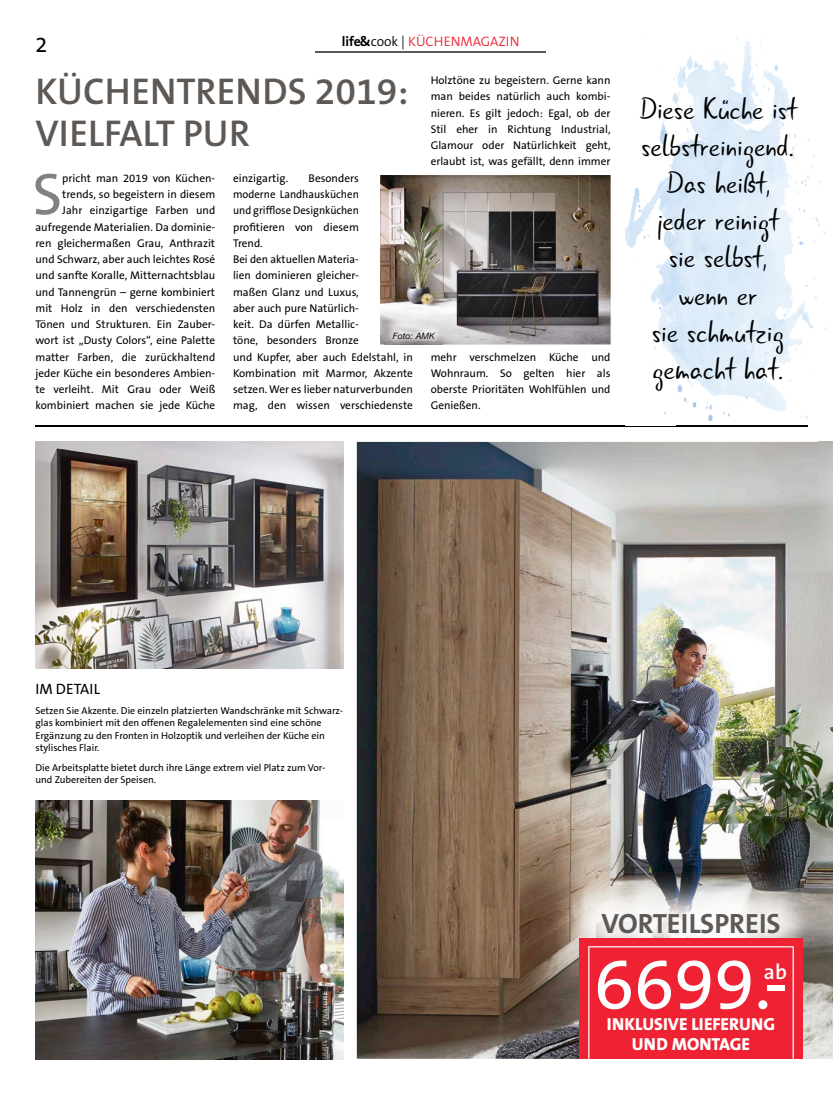
<style>
.page{position:relative;width:833px;height:1099px;background:#fff}
.page>*{position:absolute;margin:0;border:0;box-sizing:border-box;transform-origin:0 0}
.t1{font:73px "The Sans B5 Plain";color:#fff}
.t2{font:59.38px "The Sans B5 Plain";color:#83807e}
.t3{font:600 37.5px/41.2px "The Sans B6";color:#5e5955}
.t4{font:31.38px/37.1px "Gunny Rewritten";color:#000;text-align:center}
.t5{font:700 28px "The Sans B7";color:#5e5955}
.t6{font:21.75px "The Sans B5 Plain";color:#000}
.t7{font:600 21.25px "The Sans B6";color:#fff}
.t8{font:800 17.5px/20px "The Sans B8";color:#fff;text-align:center}
.t9{font:15px "The Sans B5 Plain";color:#000}
.t10{font:300 13.75px "The Sans B4";color:#ee2232}
.t11{font:11.25px/16.2px "The Sans B5 Plain";color:#000;text-align:justify}
.t12{font:10px/12.5px "The Sans B5 Plain";color:#000}
.t13{font:italic 8.75px "Helvetica Neue LT";color:#000}
.s1{font-family:"The Sans B7";font-weight:700;color:#000}
.s2{color:#000}
</style>
<div class="page">
<hr style="left:315px;top:51px;width:231px;height:1px;background:#5e5955">
<img style="left:357px;top:442px;width:476px;height:616px">
<img style="left:35px;top:442px;width:309px;height:226px">
<img style="left:35px;top:801px;width:309px;height:258px">
<img style="left:818px;top:441px;width:15px;height:141px">
<img style="left:832px;top:996px;width:1px;height:62px">
<img style="left:559px;top:872px;width:263px;height:104px">
<div style="left:579px;top:938px;width:223px;height:120px;background:#ee2232"></div>
<svg style="left:588px;top:946px;width:206px;height:112px"></svg>
<hr style="left:35px;top:425px;width:773px;height:1px;background:#000">
<img style="left:625px;top:35px;width:200px;height:387px">
<svg style="left:818px;top:412px;width:7px;height:10px"></svg>
<img style="left:380px;top:175px;width:230px;height:169px">
<img style="left:385px;top:324px;width:57px;height:21px">
<h3 class="t6" style="left:35px;top:33px;width:13px">2</h3>
<p class="t10" style="left:342px;top:34px;width:179px"><span class="s1">life &amp;</span> <span class="s2">cook |</span> KÜCHENMAGAZIN</p>
<h3 class="t3" style="left:35px;top:72px;width:374px">KÜCHENTRENDS 2019:<br>VIELFALT PUR</h3>
<p class="t11" style="left:431px;top:73px;width:181px">Holztöne zu begeistern. Gerne kann man beides natürlich auch kombi&shy;nieren. Es gilt jedoch: Egal, ob der Stil eher in Richtung Industrial, Glamour oder Natürlichkeit geht, erlaubt ist, was gefällt, denn immer</p>
<p class="t11" style="left:233px;top:170px;width:181px;text-align:left;text-indent:76px">Besonders<br>moderne Landhausküchen<br>und grifflose Designküchen profitieren von diesem<br>Trend.<br>Bei den aktuellen Materia-<br>lien dominieren gleicher-<br>maßen Glanz und Luxus,<br>aber auch pure Natürlich-<br>keit. Da dürfen Metallic-<br>töne, besonders Bronze<br>und Kupfer, aber auch Edelstahl, in<br>Kombination mit Marmor, Akzente setzen. Wer es lieber naturverbunden mag, den wissen verschiedenste</p>
<p class="t11" style="left:35px;top:170px;width:181px;text-align:right">pricht man 2019 von Küchen&shy;trends, so begeistern in diesem<br>Jahr einzigartige Farben und aufregende Materialien. Da dominie&shy;ren gleichermaßen Grau, Anthrazit und Schwarz, aber auch leichtes Rosé und sanfte Koralle, Mitternachtsblau und Tannengrün – gerne kombiniert mit Holz in den verschiedensten Tönen und Strukturen. Ein Zauber&shy;wort ist „Dusty Colors“, eine Palette matter Farben, die zurückhaltend jeder Küche ein besonderes Ambien&shy;te verleiht. Mit Grau oder Weiß kombiniert machen sie jede Küche</p>
<p class="t11" style="left:233px;top:170px;width:57px">einzigartig.</p>
<h2 class="t2" style="left:32px;top:163px;width:31px">S</h2>
<p class="t13" style="left:393px;top:330px;width:44px">Foto: AMK</p>
<p class="t11" style="left:431px;top:349px;width:181px">mehr verschmelzen Küche und Wohnraum. So gelten hier als obers te Prioritäten Wohlfühlen und Genießen.</p>
<h3 class="t4" style="left:639px;top:91px;width:159px">Diese Küche ist selbstreinigend.<br>Das heißt, jeder reinigt<br>sie selbst,<br>wenn er<br>sie schmutzig gemacht hat.</h3>
<h3 class="t9" style="left:35px;top:681px;width:66px">IM DETAIL</h3>
<p class="t12" style="left:35px;top:704px;width:309px">Setzen Sie Akzente. Die einzeln platzierten Wandschränke mit Schwarz&shy;glas kombiniert mit den offenen Regalele menten sind eine schöne Ergänzung zu den Fronten in Holzoptik und verleihen der Küche ein stylisches Flair.</p>
<p class="t12" style="left:35px;top:761px;width:291px">Die Arbeitsplatte bietet durch ihre Länge extrem viel Platz zum Vor&shy;und Zubereiten der Speisen.</p>
<h3 class="t5" style="left:601px;top:908px;width:181px">VORTEILSPREIS</h3>
<h1 class="t1" style="left:594px;top:946px;width:195px">6699.-</h1>
<h3 class="t7" style="left:764px;top:961px;width:24px">ab</h3>
<h3 class="t8" style="left:607px;top:1014px;width:170px">INKLUSIVE LIEFERUNG<br>UND MONTAGE</h3>
</div>
